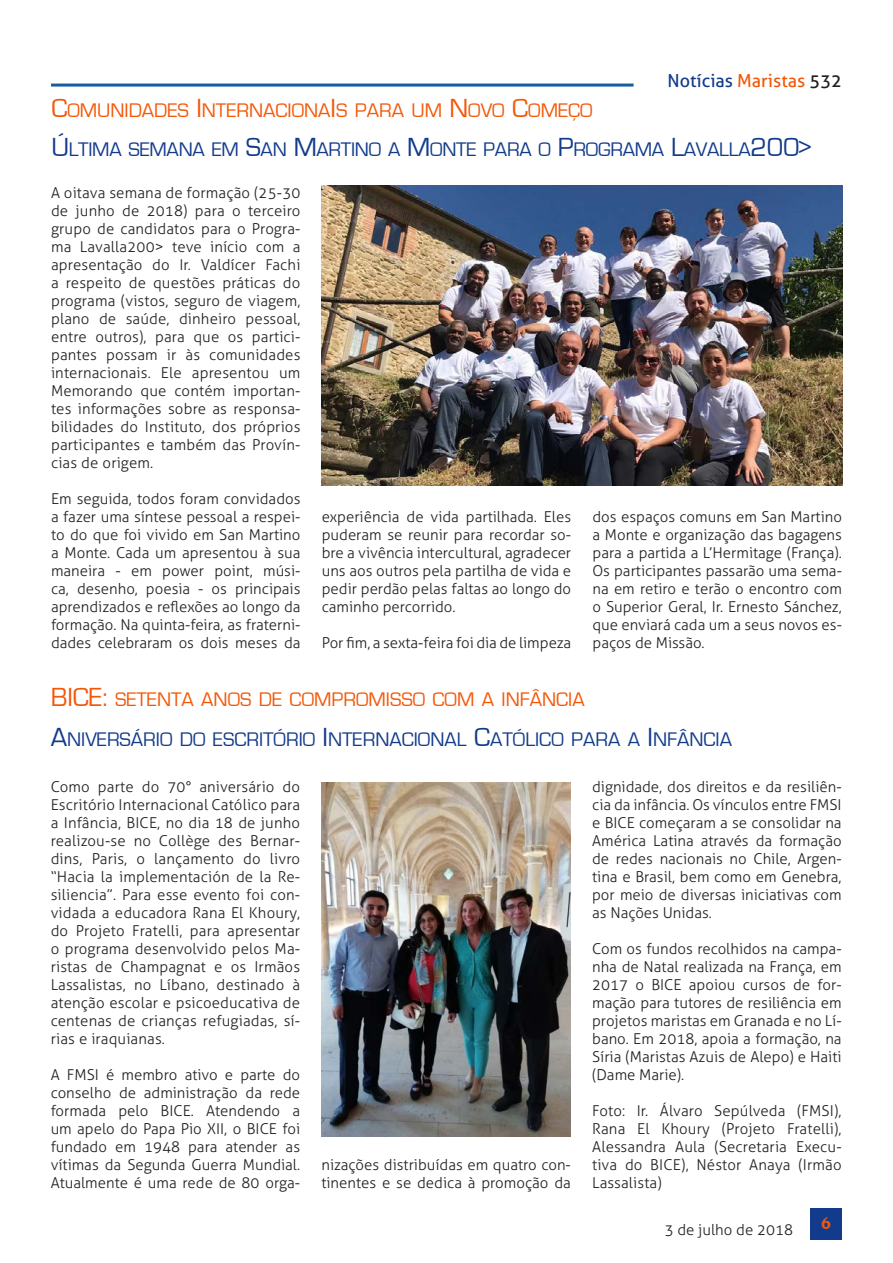
<style>
.page{position:relative;width:893px;height:1263px;background:#fff}
.page>*{position:absolute;margin:0;border:0;box-sizing:border-box;transform-origin:0 0}
.Titolo{font:27px "Eurostile";color:#f45706}
.Titolo-2{font:20.25px "Eurostile";color:#123b8b}
.Titolo-3{font:20.25px "Eurostile";color:#f45706}
.t1{font:18px "Aller";color:#123b8b}
.t2{font:700 18px "Novarese IT Cby BT";color:#f45706}
.Testo_normal{font:300 15px/18px "Aller";color:#231f20;text-align:justify}
.s1{color:#f45706}
.s2{color:#231f20}
.s3{font-size:27px}
</style>
<div class="page">
<hr style="left:51px;top:84px;width:583px;height:3px;background:#175d9e">
<div style="left:810px;top:1208px;width:32px;height:31px;background:#123b8b"></div>
<img style="left:321px;top:186px;width:521px;height:300px">
<img style="left:321px;top:783px;width:250px;height:353px">
<p class="t1" style="left:667px;top:69px;width:176px">Notícias <span class="s1">Maristas</span> <span class="s2">532</span></p>
<p class="Titolo-3" style="left:51px;top:99px;width:543px"><span class="s3">C</span>OMUNIDADES <span class="s3">I</span> NTERNACIONA<span class="s3">I</span> S PARA UM <span class="s3">N</span>OVO <span class="s3">C</span>OMEÇO</p>
<p class="Titolo-2" style="left:51px;top:139px;width:761px"><span class="s3">Ú</span>LTIMA SEMANA EM <span class="s3">S</span>AN <span class="s3">M</span>ARTINO A <span class="s3">M</span> ONTE PARA O <span class="s3">P</span>ROGRAMA <span class="s3">L</span>AVALLA<span class="s3">200&gt;</span></p>
<p class="Testo_normal" style="left:51px;top:184px;width:251px">A oitava semana de formação (25-30 de junho de 2018) para o terceiro grupo de candidatos para o Progra&shy;ma Lavalla200&gt; teve início com a apresentação do Ir. Valdícer Fachi a respeito de questões práticas do programa (vistos, seguro de viagem, plano de saúde, dinheiro pessoal, entre outros), para que os partici&shy;pantes possam ir às comunidades internacionais. Ele apresentou um Memorando que contém importan&shy;tes informações sobre as responsa&shy;bilidades do Instituto, dos próprios participantes e também das Provín&shy;cias de origem.</p>
<p class="Testo_normal" style="left:51px;top:490px;width:251px">Em seguida, todos foram convidados a fazer uma síntese pessoal a respei&shy;to do que foi vivido em San Martino a Monte. Cada um apresentou à sua maneira - em power point, músi&shy;ca, desenho, poesia - os principais aprendizados e reflexões ao longo da formação. Na quinta-feira, as fraterni&shy;dades celebraram os dois meses da</p>
<p class="Testo_normal" style="left:322px;top:508px;width:251px">experiência de vida partilhada. Eles puderam se reunir para recordar so&shy;bre a vivência intercultural, agradecer uns aos outros pela partilha de vida e pedir perdão pelas faltas ao longo do caminho percorrido.</p>
<p class="Testo_normal" style="left:322px;top:634px;width:251px">Por fim, a sexta-feira foi dia de limpeza</p>
<p class="Testo_normal" style="left:592px;top:508px;width:251px">dos espaços comuns em San Martino a Monte e organização das bagagens para a partida a L’Hermitage (França).<br>Os participantes passarão uma sema&shy;na em retiro e terão o encontro com o Superior Geral, Ir. Ernesto Sánchez, que enviará cada um a seus novos es&shy;paços de Missão.</p>
<p class="Titolo" style="left:51px;top:683px;width:14px">BICE</p>
<p class="Titolo-3" style="left:102px;top:688px;width:483px"><span class="s3">:</span> SETENTA ANOS DE COMPROMISSO COM A INFÂNCIA</p>
<p class="Titolo-2" style="left:51px;top:728px;width:683px"><span class="s3">A</span>NIVERSÁRIO DO ESCRITÓRIO <span class="s3">I</span> NTERNACIONAL <span class="s3">C</span>ATÓLICO PARA A <span class="s3">I</span> NFÂNCIA</p>
<p class="Testo_normal" style="left:51px;top:778px;width:251px">Como parte do 70° aniversário do Escritório Internacional Católico para a Infância, BICE, no dia 18 de junho realizou-se no Collège des Bernar&shy;dins, Paris, o lançamento do livro “Hacia la implementación de la Re&shy;siliencia”. Para esse evento foi con&shy;vidada a educadora Rana El Khoury, do Projeto Fratelli, para apresentar o programa desenvolvido pelos Ma&shy;ristas de Champagnat e os Irmãos Lassalistas, no Líbano, destinado à atenção escolar e psicoeducativa de centenas de crianças refugiadas, sí&shy;rias e iraquianas.</p>
<p class="Testo_normal" style="left:51px;top:1066px;width:251px">A FMSI é membro ativo e parte do conselho de administração da rede formada pelo BICE. Atendendo a um apelo do Papa Pio XII, o BICE foi fundado em 1948 para atender as vítimas da Segunda Guerra Mundial.<br>Atualmente é uma rede de 80 orga-</p>
<p class="Testo_normal" style="left:321px;top:1156px;width:251px">nizações distribuídas em quatro con&shy;tinentes e se dedica à promoção da</p>
<p class="Testo_normal" style="left:592px;top:778px;width:251px">dignidade, dos direitos e da resiliên&shy;cia da infância. Os vínculos entre FMSI e BICE começaram a se consolidar na América Latina através da formação de redes nacionais no Chile, Argen&shy;tina e Brasil, bem como em Genebra, por meio de diversas iniciativas com as Nações Unidas.</p>
<p class="Testo_normal" style="left:592px;top:940px;width:251px">Com os fundos recolhidos na campa&shy;nha de Natal realizada na França, em 2017 o BICE apoiou cursos de for&shy;mação para tutores de resiliência em projetos maristas em Granada e no Lí&shy;bano. Em 2018, apoia a formação, na Síria (Maristas Azuis de Alepo) e Haiti (Dame Marie).</p>
<p class="Testo_normal" style="left:592px;top:1102px;width:251px">Foto: Ir. Álvaro Sepúlveda (FMSI), Rana El Khoury (Projeto Fratelli), Alessandra Aula (Secretaria Execu&shy;tiva do BICE), Néstor Anaya (Irmão Lassalista)</p>
<p class="Testo_normal" style="left:665px;top:1220px;width:130px">3 de julho de 2018</p>
<p class="t2" style="left:821px;top:1212px;width:12px">6</p>
</div>
